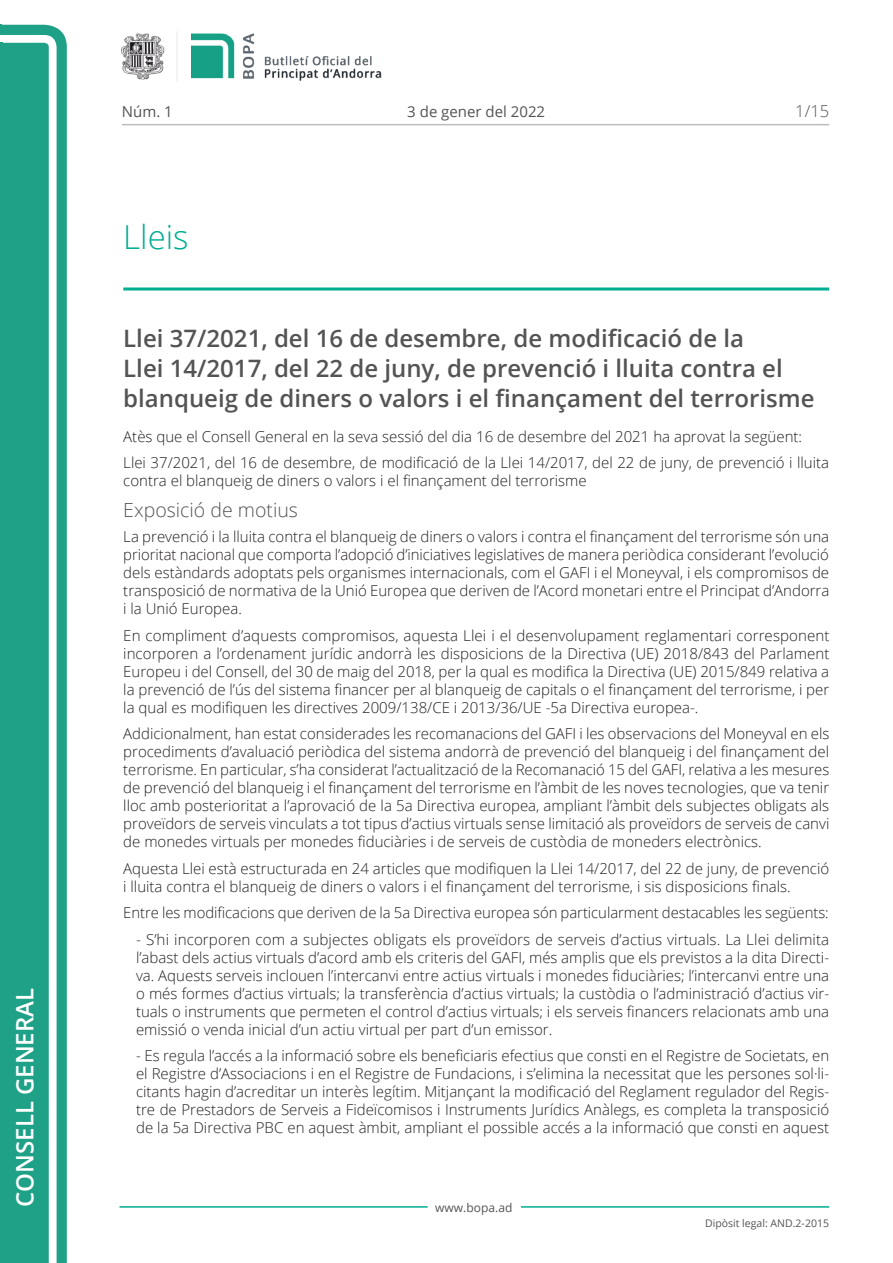
<style>
.page{position:relative;width:893px;height:1263px;background:#fff}
.page>*{position:absolute;margin:0;border:0;box-sizing:border-box;transform-origin:0 0}
.t1{font:300 33px "Open Sans";color:#00ae91}
.t2{font:600 24px/30px "Open Sans";color:#545454}
.t3{font:600 24px "Open Sans";color:#fff}
.t4{font:300 19.5px "Open Sans";color:#545454}
.t5{font:300 16.5px "Open Sans";color:#545454}
.t6{font:300 15px/18px "Open Sans";color:#231f20;text-align:justify}
.t7{font:15px "Open Sans";color:#545454}
.t8{font:12px "Open Sans";color:#545454}
.t9{font:10.5px "Open Sans";color:#545454}
</style>
<div class="page">
<svg style="left:0;top:25px;width:67px;height:1238px;fill:#1ea187"></svg>
<div style="left:0;top:43px;width:49px;height:1220px;background:#1ea187"></div>
<img style="left:122px;top:32px;width:260px;height:49px">
<hr style="left:119px;top:1206px;width:309px;height:2px;background:#00ae91">
<hr style="left:521px;top:1206px;width:308px;height:2px;background:#00ae91">
<hr style="left:122px;top:124px;width:707px;height:1px;background:#bcbdc0">
<hr style="left:123px;top:287px;width:706px;height:3px;background:#00ae91">
<h2 class="t3" style="left:15px;top:1207px;width:220px;rotate:-90deg">Consell General</h2>
<p class="t7" style="left:122px;top:106px;width:52px">Núm. 1</p>
<p class="t7" style="left:407px;top:106px;width:139px">3 de gener del 2022</p>
<h1 class="t1" style="left:123px;top:224px;width:67px">Lleis</h1>
<p class="t5" style="left:795px;top:105px;width:35px">1/15</p>
<h2 class="t2" style="left:123px;top:325px;width:693px">llei 37/2021, del 16 de desembre, de modificació de la<br>llei 14/2017, del 22 de juny, de prevenció i lluita contra el blanqueig de diners o valors i el finançament del terrorisme</h2>
<p class="t6" style="left:123px;top:424px;width:707px;line-height:26.5px">Atès que el Consell General en la seva sessió del dia 16 de desembre del 2021 ha aprovat la següent:<br>Llei 37/2021, del 16 de desembre, de modificació de la Llei 14/2017, del 22 de juny, de prevenció i lluita</p>
<p class="t6" style="left:123px;top:471px;width:465px">contra el blanqueig de diners o valors i el finançament del terrorisme</p>
<h3 class="t4" style="left:123px;top:497px;width:176px">Exposició de motius</h3>
<p class="t6" style="left:123px;top:527px;width:708px">La prevenció i la lluita contra el blanqueig de diners o valors i contra el finançament del terrorisme són una prioritat nacional que comporta l’adopció d’iniciatives legislatives de manera periòdica considerant l’evolució dels estàndards adoptats pels organismes internacionals, com el GAFI i el Moneyval, i els compromisos de transposició de normativa de la Unió Europea que deriven de l’Acord monetari entre el Principat d’Andorra i la Unió Europea.</p>
<p class="t6" style="left:123px;top:626px;width:708px">En compliment d’aquests compromisos, aquesta Llei i el desenvolupament reglamentari corresponent incorporen a l’ordenament jurídic andorrà les disposicions de la Directiva (UE) 2018/843 del Parlament Europeu i del Consell, del 30 de maig del 2018, per la qual es modifica la Directiva (UE) 2015/849 relativa a la prevenció de l’ús del sistema financer per al blanqueig de capitals o el finançament del terrorisme, i per la qual es modifiquen les directives 2009/138/CE i 2013/36/UE -5a Directiva europea-.</p>
<p class="t6" style="left:123px;top:724px;width:708px">Addicionalment, han estat considerades les recomanacions del GAFI i les observacions del Moneyval en els procediments d’avaluació periòdica del sistema andorrà de prevenció del blanqueig i del finançament del terrorisme. En particular, s’ha considerat l’actualització de la Recomanació 15 del GAFI, relativa a les mesures de prevenció del blanqueig i el finançament del terrorisme en l’àmbit de les noves tecnologies, que va tenir lloc amb posterioritat a l’aprovació de la 5a Directiva europea, ampliant l’àmbit dels subjectes obligats als proveïdors de serveis vinculats a tot tipus d’actius virtuals sense limitació als proveïdors de serveis de canvi de monedes virtuals per monedes fiduciàries i de serveis de custòdia de moneders electrònics.</p>
<p class="t6" style="left:123px;top:859px;width:707px">Aquesta Llei està estructurada en 24 articles que modifiquen la Llei 14/2017, del 22 de juny, de prevenció i lluita contra el blanqueig de diners o valors i el finançament del terrorisme, i sis disposicions finals.</p>
<p class="t6" style="left:123px;top:903px;width:707px">Entre les modificacions que deriven de la 5a Directiva europea són particularment destacables les següents:</p>
<p class="t6" style="left:136px;top:930px;width:695px">- S’hi incorporen com a subjectes obligats els proveïdors de serveis d’actius virtuals. La Llei delimita l’abast dels actius virtuals d’acord amb els criteris del GAFI, més amplis que els previstos a la dita Directi&shy;va. Aquests serveis inclouen l’intercanvi entre actius virtuals i monedes fiduciàries; l’intercanvi entre una o més formes d’actius virtuals; la transferència d’actius virtuals; la custòdia o l’administració d’actius vir&shy;tuals o instruments que permeten el control d’actius virtuals; i els serveis financers relacionats amb una emissió o venda inicial d’un actiu virtual per part d’un emissor.</p>
<p class="t6" style="left:136px;top:1046px;width:695px">- Es regula l’accés a la informació sobre els beneficiaris efectius que consti en el Registre de Societats, en el Registre d’Associacions i en el Registre de Fundacions, i s’elimina la necessitat que les persones sol·li&shy;citants hagin d’acreditar un interès legítim. Mitjançant la modificació del Reglament regulador del Regis&shy;tre de Prestadors de Serveis a Fideïcomisos i Instruments Jurídics Anàlegs, es completa la transposició de la 5a Directiva PBC en aquest àmbit, ampliant el possible accés a la informació que consti en aquest</p>
<p class="t8" style="left:435px;top:1202px;width:79px">www.bopa.ad</p>
<p class="t9" style="left:705px;top:1219px;width:125px">Dipòsit legal: AND.2-2015</p>
</div>
